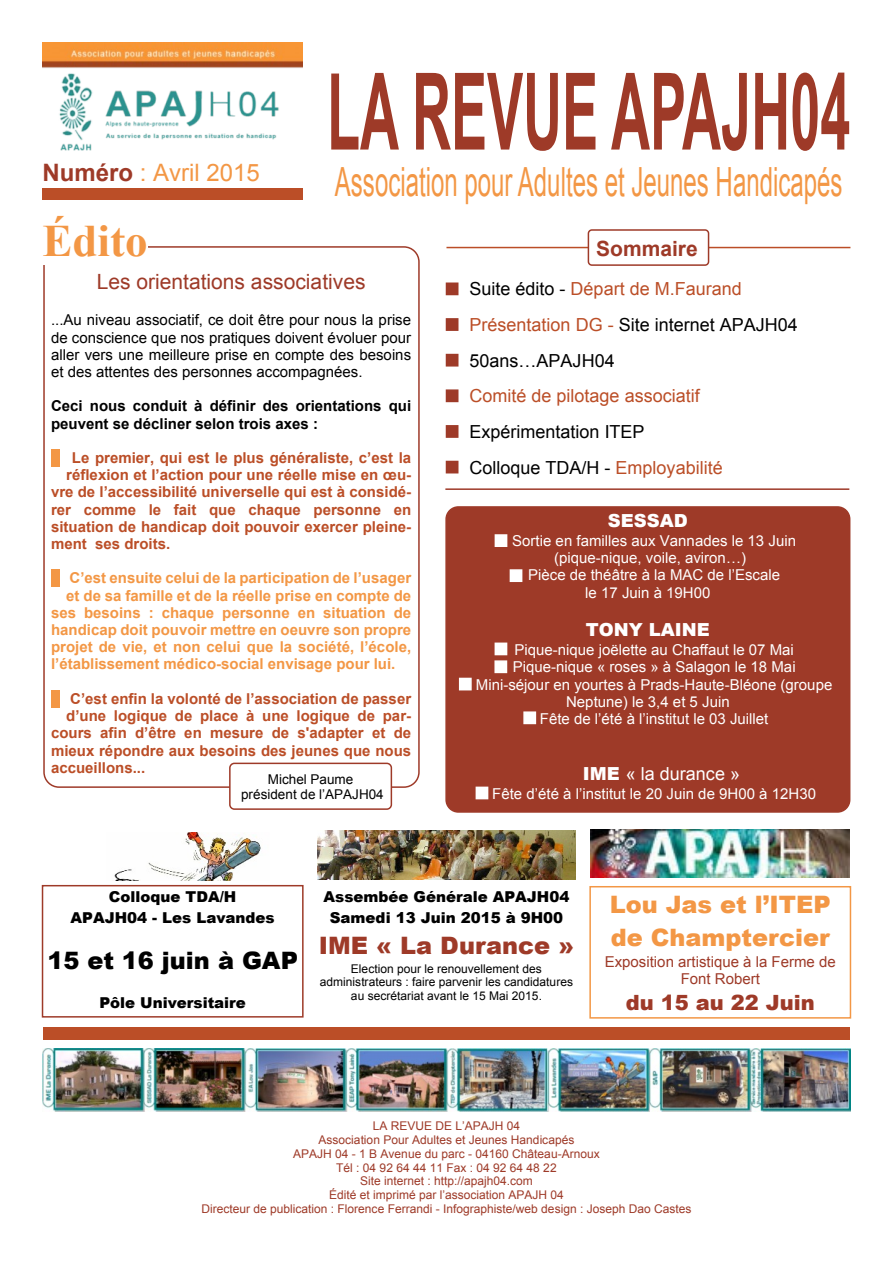
<style>
.page{position:relative;width:893px;height:1263px;background:#fff}
.page>*{position:absolute;margin:0;border:0;box-sizing:border-box;transform-origin:0 0}
.t1{font:700 107.1px "Arial";color:#9e3a28;scale:.5 1}
.t2{font:700 45px "Times New Roman";color:#f39745}
.t3{font:40.2px "Arial";color:#f39745;scale:.6 1}
.t4{font:900 24px/33.2px "Arial";color:#f39745}
.t5{font:24px "Arial";color:#f39745}
.t6{font:900 24px "Arial";color:#000}
.t7{font:900 24px "Arial";color:#9e3a28}
.t8{font:21px "Arial";color:#9e3a28}
.t9{font:900 21px "Arial";color:#9e3a28}
.t10{font:700 21px "Arial";color:#9e3a28}
.t11{font:18px/35.7px "Arial";color:#000}
.t12{font:18px "Arial";color:#bb4e27}
.t13{font:900 18px "Arial";color:#fff}
.t14{font:18px "Arial";color:#fff}
.t15{font:700 15px "Arial";color:#bb4e27}
.t16{font:15px "Arial";color:#fff}
.t17{font:700 15px "Arial";color:#f39745}
.t18{font:15px/17.2px "Arial";color:#000;text-align:justify}
.t19{font:900 15px/21.1px "Arial";color:#000;text-align:center}
.t20{font:700 15px/17.2px "Arial";color:#000}
.t21{font:15px/16.8px "Arial";color:#9e3a28;text-align:center}
.t22{font:13.5px/15.5px "Arial";color:#000;text-align:center}
.t23{font:12px/13.8px "Arial";color:#9e3a28;text-align:center}
.t24{font:12px/13.8px "Arial";color:#000;text-align:center}
.s1{font-weight:700;color:#9e3a28}
.s2{color:#bb4e27}
.s3{font-weight:900}
</style>
<div class="page">
<div style="left:43px;top:246px;width:377px;height:542px;border:2px solid #9e3a28;border-radius:15px"></div>
<div style="left:51px;top:449px;width:9px;height:17px;background:#f39745"></div>
<div style="left:51px;top:570px;width:9px;height:17px;background:#f39745"></div>
<div style="left:51px;top:690px;width:9px;height:17px;background:#f39745"></div>
<div style="left:446px;top:282px;width:12px;height:13px;background:#9e3a28;border:2px solid #9e3a28"></div>
<div style="left:446px;top:318px;width:12px;height:13px;background:#9e3a28;border:2px solid #9e3a28"></div>
<div style="left:446px;top:354px;width:12px;height:13px;background:#9e3a28;border:2px solid #9e3a28"></div>
<div style="left:446px;top:389px;width:12px;height:13px;background:#9e3a28;border:2px solid #9e3a28"></div>
<div style="left:446px;top:425px;width:12px;height:13px;background:#9e3a28;border:2px solid #9e3a28"></div>
<div style="left:446px;top:461px;width:12px;height:12px;background:#9e3a28"></div>
<img style="left:43px;top:1048px;width:807px;height:63px">
<div style="left:42px;top:885px;width:262px;height:132px;border:2px solid #9e3a28"></div>
<img style="left:114px;top:832px;width:147px;height:49px">
<img style="left:317px;top:831px;width:259px;height:48px">
<div style="left:589px;top:886px;width:262px;height:133px;border:2px solid #f39745"></div>
<img style="left:591px;top:829px;width:259px;height:49px">
<div style="left:43px;top:214px;width:105px;height:51px;background:#fff"></div>
<div style="left:43px;top:188px;width:260px;height:12px;background:#bb4e27"></div>
<div style="left:43px;top:1027px;width:807px;height:13px;background:#bb4e27"></div>
<hr style="left:446px;top:247px;width:404px;height:1px;background:#bb4e27">
<div style="left:588px;top:229px;width:121px;height:37px;background:#fff;border:2px solid #9e3a28;border-radius:4px"></div>
<hr style="left:445px;top:488px;width:404px;height:2px;background:#9e3a28">
<img style="left:43px;top:43px;width:260px;height:108px">
<div style="left:445px;top:506px;width:405px;height:307px;background:#9e3a28;border:2px solid #9e3a28;border-radius:12px"></div>
<div style="left:510px;top:569px;width:12px;height:13px;background:#fff;border:2px solid #fff"></div>
<div style="left:494px;top:660px;width:13px;height:13px;background:#fff;border:2px solid #fff"></div>
<div style="left:229px;top:763px;width:163px;height:47px;background:#fff;border:2px solid #9e3a28;border-radius:5px"></div>
<div style="left:495px;top:534px;width:12px;height:13px;background:#fff;border:2px solid #fff"></div>
<div style="left:495px;top:642px;width:12px;height:13px;background:#fff;border:2px solid #fff"></div>
<div style="left:459px;top:678px;width:13px;height:12px;background:#fff;border:2px solid #fff"></div>
<div style="left:523px;top:711px;width:13px;height:13px;background:#fff;border:2px solid #fff"></div>
<div style="left:476px;top:787px;width:12px;height:12px;background:#fff"></div>
<h3 class="t5" style="left:43px;top:163px;width:219px"><span class="s1">Numéro</span> : Avril 2015</h3>
<h2 class="t2" style="left:43px;top:225px;width:107px">Édito</h2>
<h1 class="t1" style="left:327px;top:72px;width:1048px">LA REVUE APAJH04</h1>
<h3 class="t3" style="left:335px;top:166px;width:848px">Association pour Adultes et Jeunes Handicapés</h3>
<h3 class="t10" style="left:596px;top:240px;width:103px">Sommaire</h3>
<h3 class="t8" style="left:97px;top:274px;width:270px">Les orientations associatives</h3>
<p class="t18" style="left:51px;top:313px;width:362px">...Au niveau associatif, ce doit être pour nous la prise de conscience que nos pratiques doivent évoluer pour aller vers une meilleure prise en compte des besoins et des attentes des personnes accompagnées.</p>
<p class="t20" style="left:51px;top:399px;width:362px">Ceci nous conduit à définir des orientations qui peuvent se décliner selon trois axes :</p>
<p class="t15" style="left:72px;top:452px;width:341px">Le premier, qui est le plus généraliste, c’est la</p>
<p class="t15" style="left:66px;top:469px;width:346px">réflexion et l’action pour une réelle mise en œu-</p>
<p class="t15" style="left:51px;top:486px;width:362px">vre de l’accessibilité universelle qui est à considé-</p>
<p class="t15" style="left:51px;top:504px;width:362px">rer comme le fait que chaque personne en</p>
<p class="t15" style="left:51px;top:521px;width:362px">situation de handicap doit pouvoir exercer pleine-</p>
<p class="t15" style="left:51px;top:538px;width:121px">ment ses droits.</p>
<p class="t17" style="left:70px;top:572px;width:343px">C’est ensuite celui de la participation de l’usager</p>
<p class="t17" style="left:66px;top:590px;width:346px">et de sa famille et de la réelle prise en compte de</p>
<p class="t17" style="left:51px;top:607px;width:362px">ses besoins : chaque personne en situation de</p>
<p class="t17" style="left:51px;top:624px;width:362px">handicap doit pouvoir mettre en oeuvre son propre</p>
<p class="t17" style="left:51px;top:641px;width:362px">projet de vie, et non celui que la société, l’école,</p>
<p class="t17" style="left:51px;top:658px;width:346px">l’établissement médico-social envisage pour lui.</p>
<p class="t15" style="left:70px;top:693px;width:342px">C’est enfin la volonté de l’association de passer</p>
<p class="t15" style="left:66px;top:710px;width:346px">d’une logique de place à une logique de par-</p>
<p class="t15" style="left:51px;top:727px;width:362px">cours afin d’être en mesure de s'adapter et de</p>
<p class="t15" style="left:51px;top:744px;width:362px">mieux répondre aux besoins des jeunes que nous</p>
<p class="t15" style="left:51px;top:762px;width:96px">accueillons...</p>
<p class="t22" style="left:241px;top:772px;width:144px">Michel Paume président de l’APAJH04</p>
<p class="t11" style="left:469px;top:273px;width:330px">Suite édito - <span class="s2">Départ de M.Faurand<br>Présentation DG -</span> Site internet APAJH04<br>50ans…APAJH04</p>
<p class="t12" style="left:469px;top:389px;width:232px">Comité de pilotage associatif</p>
<p class="t11" style="left:469px;top:415px;width:255px">Expérimentation ITEP<br>Colloque TDA/H - <span class="s2">Employabilité</span></p>
<p class="t13" style="left:608px;top:514px;width:82px">SESSAD</p>
<p class="t16" style="left:512px;top:535px;width:285px">Sortie en familles aux Vannades le 13 Juin</p>
<p class="t16" style="left:554px;top:552px;width:193px">(pique-nique, voile, aviron…)</p>
<p class="t16" style="left:528px;top:569px;width:253px">Pièce de théâtre à la MAC de l’Escale</p>
<p class="t16" style="left:585px;top:587px;width:127px">le 17 Juin à 19H00</p>
<p class="t13" style="left:586px;top:623px;width:125px">TONY LAINE</p>
<p class="t16" style="left:514px;top:644px;width:281px">Pique-nique joëlette au Chaffaut le 07 Mai</p>
<p class="t16" style="left:513px;top:661px;width:284px">Pique-nique « roses » à Salagon le 18 Mai</p>
<p class="t16" style="left:476px;top:679px;width:358px">Mini-séjour en yourtes à Prads-Haute-Bléone (groupe</p>
<p class="t16" style="left:566px;top:696px;width:165px">Neptune) le 3,4 et 5 Juin</p>
<p class="t16" style="left:540px;top:713px;width:230px">Fête de l’été à l’institut le 03 Juillet</p>
<p class="t14" style="left:583px;top:766px;width:159px"><span class="s3">IME</span> « la durance »</p>
<p class="t16" style="left:492px;top:788px;width:325px">Fête d’été à l’institut le 20 Juin de 9H00 à 12H30</p>
<p class="t19" style="left:71px;top:888px;width:206px">Colloque TDA/H<br>APAJH04 - Les Lavandes</p>
<h3 class="t6" style="left:47px;top:952px;width:252px">15 et 16 juin à GAP</h3>
<p class="t19" style="left:99px;top:994px;width:148px">Pôle Universitaire</p>
<p class="t19" style="left:324px;top:888px;width:247px">Assembée Générale APAJH04<br>Samedi 13 Juin 2015 à 9H00</p>
<h3 class="t7" style="left:319px;top:937px;width:257px">IME « La Durance »</h3>
<p class="t24" style="left:320px;top:963px;width:255px">Election pour le renouvellement des administrateurs : faire parvenir les candidatures au secrétariat avant le 15 Mai 2015.</p>
<h3 class="t4" style="left:610px;top:890px;width:222px">Lou Jas et l’ITEP de Champtercier</h3>
<p class="t21" style="left:605px;top:954px;width:233px">Exposition artistique à la Ferme de<br>Font Robert</p>
<h3 class="t9" style="left:626px;top:995px;width:190px">du 15 au 22 Juin</h3>
<p class="t23" style="left:201px;top:1120px;width:492px">LA REVUE DE L’APAJH 04<br>Association Pour Adultes et Jeunes Handicapés<br>APAJH 04 - 1 B Avenue du parc - 04160 Château-Arnoux<br>Tél : 04 92 64 44 11 Fax : 04 92 64 48 22<br>Site internet : http://apajh04.com<br>Édité et imprimé par l’association APAJH 04<br>Directeur de publication : Florence Ferrandi - Infographiste/web design : Joseph Dao Castes</p>
</div>
